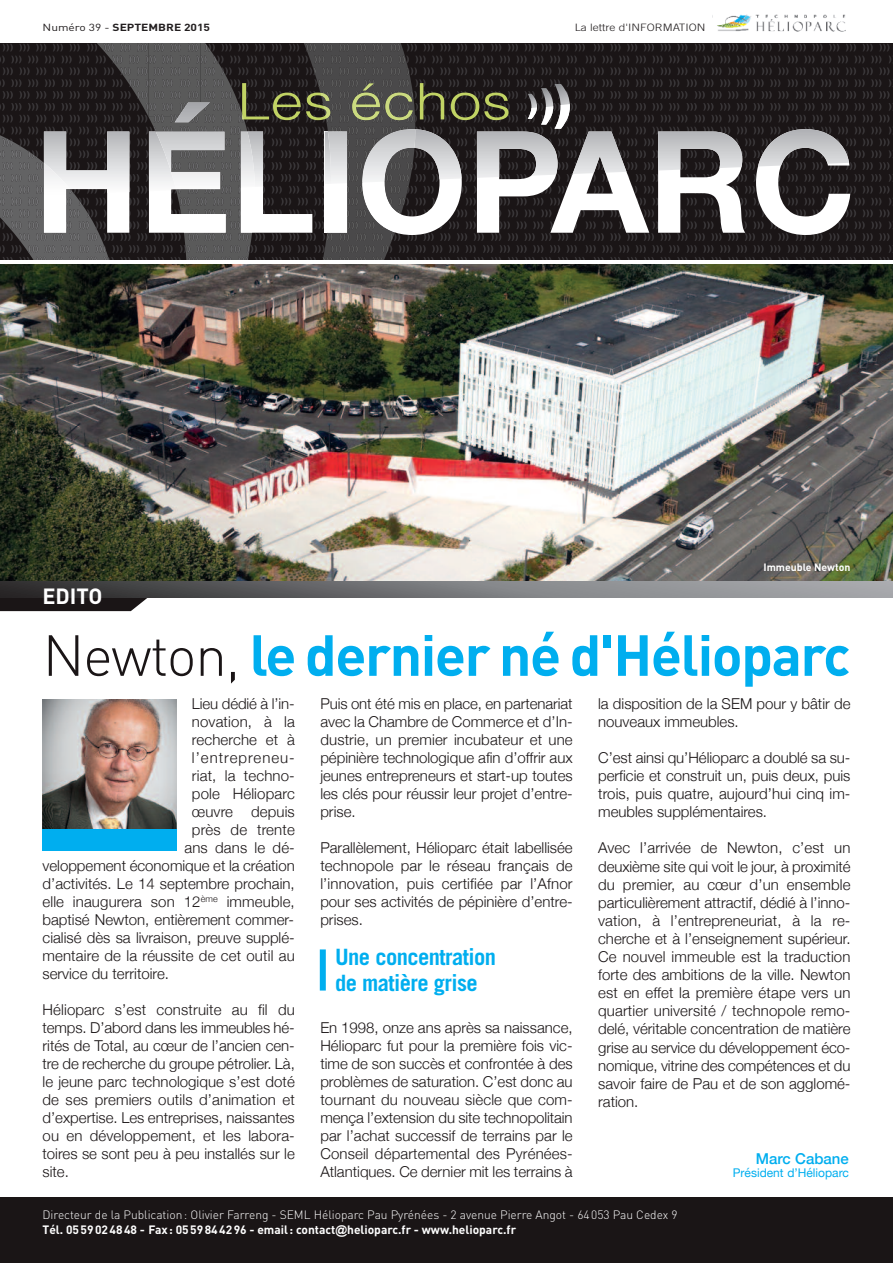
<style>
.page{position:relative;width:893px;height:1263px;background:#fff}
.page>*{position:absolute;margin:0;border:0;box-sizing:border-box;transform-origin:0 0}
.t1{font:700 57px "DIN";letter-spacing:-.025em;color:#00aeef}
.t2{font:700 22.5px/25.5px "Trade Gothic";letter-spacing:-.025em;color:#00aeef}
.t3{font:700 21.75px "DIN";color:#fff}
.t4{font:300 15px/18px "Helvetica Neue";color:#1a1516;text-align:justify}
.t5{font:300 15px "Helvetica Neue";letter-spacing:.065em;color:#1a1516}
.t6{font:500 15px "Helvetica Neue";color:#00aeef}
.t7{font:300 12px/14.9px "DIN";color:#fff}
.t8{font:12px "Helvetica Neue";color:#00aeef}
.t9{font:700 10.5px "DIN";color:#fff}
.t10{font:700 10.2px "DIN";color:#231f20;scale:1.18 1}
.t11{font:300 10.2px "Trade Gothic";color:#231f20;scale:1.18 1}
.s1{font-weight:400}
.s2{font-weight:300;color:#1a1516}
.s3{font-weight:700}
.s4{font-family:"Arial";font-weight:700}
</style>
<div class="page">
<svg style="left:0;top:15px;width:893px;height:245px"></svg>
<img style="left:713px;top:14px;width:137px;height:25px">
<div style="left:0;top:1198px;width:893px;height:65px;background:#1a1516"></div>
<img style="left:0;top:264px;width:893px;height:318px">
<img style="left:43px;top:699px;width:134px;height:131px">
<div style="left:43px;top:830px;width:134px;height:21px;background:#00aeef"></div>
<hr style="left:0;top:0;width:1px;height:64px;background:#fff">
<div style="left:320px;top:949px;width:6px;height:41px;background:#00aeef"></div>
<svg style="left:0;top:597px;width:150px;height:14px;background:#2a2627"></svg>
<svg style="left:0;top:582px;width:893px;height:15px;background:#727275"></svg>
<p class="t10" style="left:43px;top:21px;width:143px"><span class="s1">Numéro 39 -</span> SEPTEMBRE 2015</p>
<p class="t11" style="left:575px;top:24px;width:112px">La lettre d'INFORMATION</p>
<h3 class="t3" style="left:43px;top:583px;width:62px">EDITO</h3>
<p class="t9" style="left:763px;top:561px;width:88px">Immeuble Newton</p>
<h1 class="t1" style="left:43px;top:623px;width:809px"><span class="s2">Newton,</span> le dernier né d'Hélioparc</h1>
<p class="t4" style="left:192px;top:694px;width:104px">Lieu dédié à l’in-</p>
<p class="t4" style="left:192px;top:712px;width:104px">novation, à la</p>
<p class="t4" style="left:192px;top:730px;width:104px">recherche et à</p>
<p class="t5" style="left:192px;top:748px;width:104px">l’entrepreneu-</p>
<p class="t4" style="left:192px;top:766px;width:104px">riat, la techno-</p>
<p class="t4" style="left:192px;top:784px;width:104px">pole Hélioparc</p>
<p class="t4" style="left:192px;top:802px;width:104px">œuvre depuis</p>
<p class="t4" style="left:192px;top:820px;width:104px">près de trente</p>
<p class="t4" style="left:184px;top:838px;width:112px">ans dans le dé-</p>
<p class="t4" style="left:43px;top:856px;width:254px">veloppement économique et la création</p>
<p class="t4" style="left:43px;top:874px;width:254px">d’activités. Le 14 septembre prochain,</p>
<p class="t4" style="left:43px;top:892px;width:254px">elle inaugurera son 12<sup>ème</sup> immeuble,</p>
<p class="t4" style="left:43px;top:910px;width:253px">baptisé Newton, entièrement commer-</p>
<p class="t4" style="left:43px;top:928px;width:254px">cialisé dès sa livraison, preuve supplé-</p>
<p class="t4" style="left:43px;top:946px;width:254px">mentaire de la réussite de cet outil au</p>
<p class="t4" style="left:43px;top:964px;width:128px">service du territoire.</p>
<p class="t4" style="left:43px;top:1000px;width:254px">Hélioparc s’est construite au fil du temps. D’abord dans les immeubles hé&shy;rités de Total, au cœur de l’ancien cen&shy;tre de recherche du groupe pétrolier. Là, le jeune parc technologique s’est doté de ses premiers outils d’animation et d’expertise. Les entreprises, naissantes ou en développement, et les labora&shy;toires se sont peu à peu installés sur le site.</p>
<p class="t4" style="left:320px;top:694px;width:254px">Puis ont été mis en place, en partenariat avec la Chambre de Commerce et d’In&shy;dustrie, un premier incubateur et une pépinière technologique afin d’offrir aux jeunes entrepreneurs et start-up toutes les clés pour réussir leur projet d’entre&shy;prise.</p>
<p class="t4" style="left:320px;top:838px;width:254px">Parallèlement, Hélioparc était labellisée technopole par le réseau français de l’innovation, puis certifiée par l’Afnor pour ses activités de pépinière d’entre&shy;prises.</p>
<h2 class="t2" style="left:335px;top:946px;width:162px">Une concentration de matière grise</h2>
<p class="t4" style="left:320px;top:1018px;width:254px">En 1998, onze ans après sa naissance, Hélioparc fut pour la première fois vic&shy;time de son succès et confrontée à des problèmes de saturation. C’est donc au tournant du nouveau siècle que com&shy;mença l’extension du site technopolitain par l’achat successif de terrains par le Conseil départemental des Pyrénées-Atlantiques. Ce dernier mit les terrains à</p>
<p class="t4" style="left:598px;top:694px;width:254px">la disposition de la SEM pour y bâtir de nouveaux immeubles.</p>
<p class="t4" style="left:598px;top:748px;width:254px">C’est ainsi qu’Hélioparc a doublé sa su&shy;perficie et construit un, puis deux, puis trois, puis quatre, aujourd’hui cinq im&shy;meubles supplémentaires.</p>
<p class="t4" style="left:598px;top:839px;width:254px">Avec l’arrivée de Newton, c’est un deuxième site qui voit le jour, à proximité du premier, au cœur d’un ensemble particulièrement attractif, dédié à l’inno&shy;vation, à l’entrepreneuriat, à la re&shy;cherche et à l’enseignement supérieur.<br>Ce nouvel immeuble est la traduction forte des ambitions de la ville. Newton est en effet la première étape vers un quartier université / technopole remo&shy;delé, véritable concentration de matière grise au service du développement éco&shy;nomique, vitrine des compétences et du savoir faire de Pau et de son agglomé&shy;ration.</p>
<p class="t6" style="left:756px;top:1149px;width:95px">Marc Cabane</p>
<p class="t8" style="left:733px;top:1166px;width:118px">Président d’Hélioparc</p>
<p class="t7" style="left:43px;top:1207px;width:636px">Directeur de la Publication: Olivier Farreng - SEML Hélioparc Pau Pyrénées - 2 avenue Pierre Angot - 64053 Pau Cedex 9<br><span class="s3">Tél. 0559024848 - Fax: 0559844296 - email: contact</span><span class="s4">@</span><span class="s3">helioparc.fr - www.helioparc.fr</span></p>
</div>
